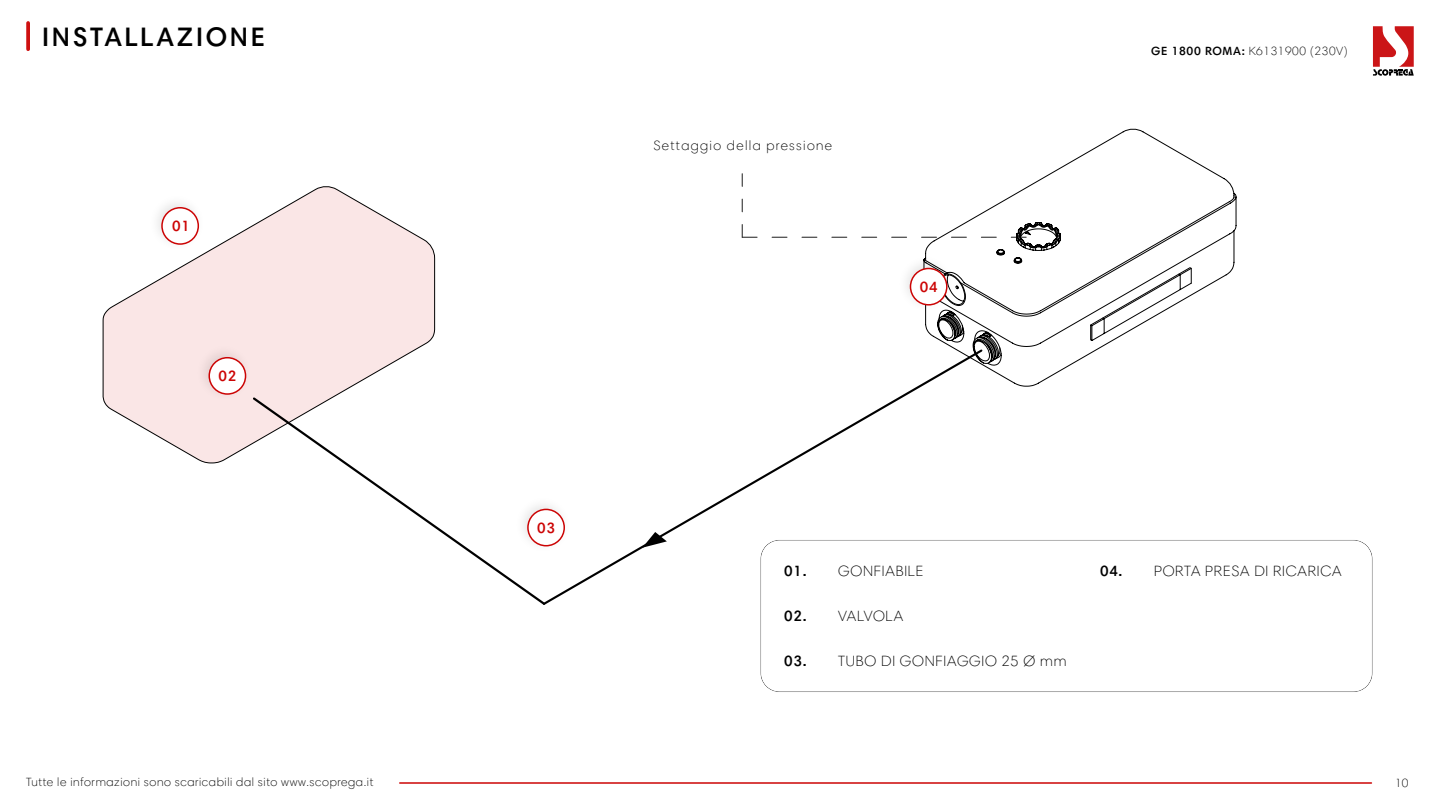
<style>
.page{position:relative;width:1440px;height:810px;background:#fff}
.page>*{position:absolute;margin:0;border:0;box-sizing:border-box;transform-origin:0 0}
.t1{font:600 27px "Harmonia Sans Pro Cyr";letter-spacing:.1em;color:#000}
.t2{font:300 15px "Harmonia Sans Pro Cyr";letter-spacing:.05em;color:#000}
.t3{font:600 15px "Harmonia Sans Pro Cyr";letter-spacing:.05em;color:#cc0404}
.t4{font:300 13.5px "Harmonia Sans Pro Cyr";letter-spacing:.1em;color:#000}
.t5{font:300 12px "Harmonia Sans Pro Cyr";letter-spacing:.05em;color:#000}
.s1{font-weight:600}
</style>
<div class="page">
<hr style="left:400px;top:782px;width:971px;height:2px;background:#cc0404">
<svg style="left:26px;top:23px;width:4px;height:26px"></svg>
<svg style="left:1373px;top:26px;width:41px;height:50px"></svg>
<svg style="left:102px;top:186px;width:333px;height:278px"></svg>
<svg style="left:251px;top:395px;width:290px;height:208px"></svg>
<div style="left:514px;top:496px;width:58px;height:57px;background:#000;opacity:.1"></div>
<div style="left:528px;top:509px;width:36px;height:37px;background:#fff;border-radius:50%"></div>
<div style="left:527px;top:509px;width:38px;height:37px;border:2px solid #cc0404;border-radius:50%"></div>
<div style="left:195px;top:344px;width:58px;height:57px;background:#000;opacity:.1"></div>
<div style="left:209px;top:358px;width:37px;height:36px;background:#fff;border-radius:50%"></div>
<div style="left:209px;top:357px;width:37px;height:38px;border:2px solid #cc0404;border-radius:50%"></div>
<svg style="left:541px;top:382px;width:443px;height:225px"></svg>
<svg style="left:924px;top:128px;width:312px;height:259px"></svg>
<svg style="left:742px;top:174px;width:450px;height:192px"></svg>
<div style="left:897px;top:255px;width:57px;height:57px;background:#000;opacity:.1"></div>
<div style="left:911px;top:268px;width:36px;height:37px;background:#fff;border-radius:50%"></div>
<div style="left:910px;top:268px;width:38px;height:38px;border:2px solid #cc0404;border-radius:50%"></div>
<h1 class="t1" style="left:42px;top:20px;width:225px">INSTALLAZIONE</h1>
<p class="t3" style="left:172px;top:217px;width:19px">01</p>
<p class="t3" style="left:218px;top:367px;width:19px">02</p>
<p class="t3" style="left:537px;top:518px;width:19px">03</p>
<p class="t4" style="left:653px;top:138px;width:180px">Settaggio della pressione</p>
<p class="t3" style="left:920px;top:278px;width:19px">04</p>
<p class="t5" style="left:1151px;top:44px;width:198px"><span class="s1">GE 1800 ROMA:</span> K6131900 (230V)</p>
<p class="t2" style="left:784px;top:562px;width:141px"><span class="s1">01.</span> GONFIABILE</p>
<p class="t2" style="left:784px;top:607px;width:120px"><span class="s1">02.</span> VALVOLA</p>
<p class="t2" style="left:784px;top:652px;width:284px"><span class="s1">03.</span> TUBO DI GONFIAGGIO 25 Ø mm</p>
<p class="t2" style="left:1100px;top:562px;width:243px"><span class="s1">04.</span> PORTA PRESA DI RICARICA</p>
<p class="t5" style="left:26px;top:775px;width:349px">Tutte le informazioni sono scaricabili dal sito www.scoprega.it</p>
<p class="t5" style="left:1395px;top:776px;width:15px">10</p>
</div>
